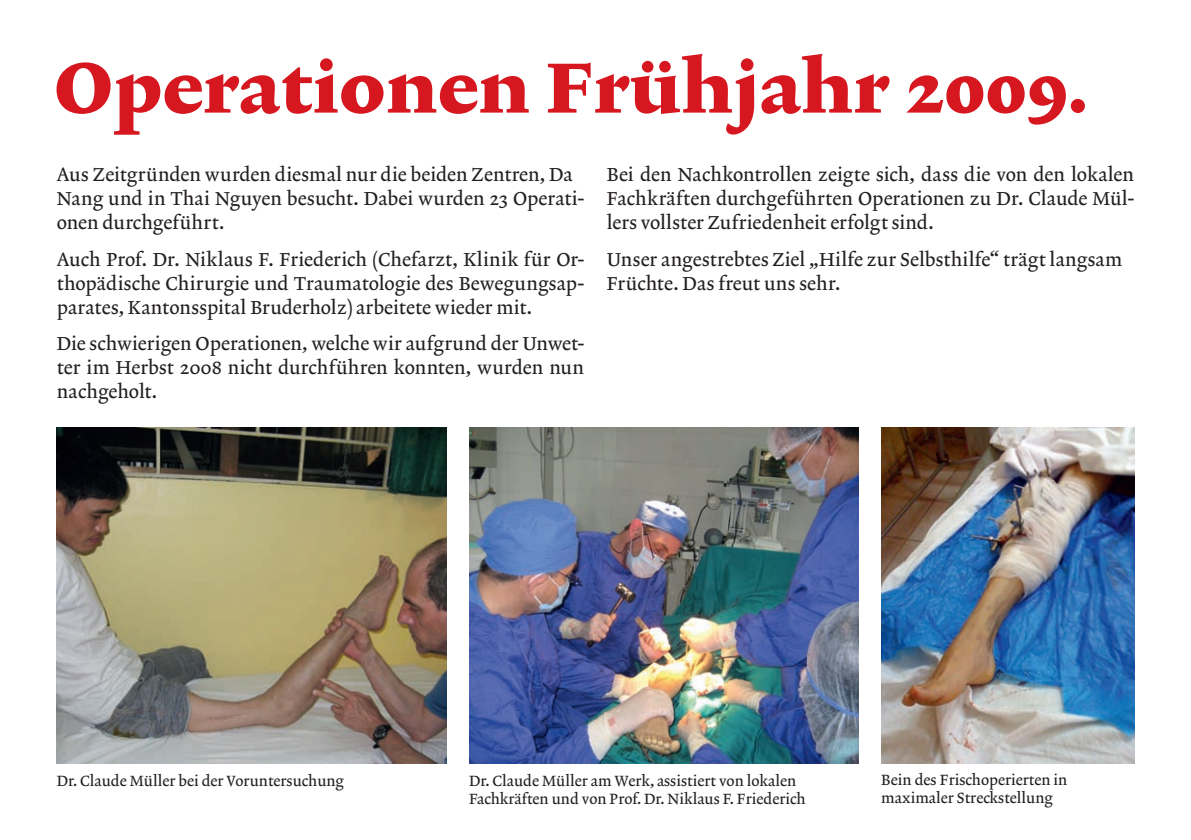
<style>
.page{position:relative;width:1191px;height:840px;background:#fff}
.page>*{position:absolute;margin:0;border:0;box-sizing:border-box;transform-origin:0 0}
.t1{font:72px "Lexicon No 2 Roman F Txt";color:#d7171f}
.t2{font:19px/24px "Lexicon No 2 Roman A Txt";letter-spacing:.005em;color:#231f20;text-align:justify}
.t3{font:15px/18px "Lexicon No 2 Roman A Txt";color:#231f20}
</style>
<div class="page">
<img style="left:57px;top:428px;width:389px;height:335px">
<img style="left:469px;top:427px;width:389px;height:336px">
<img style="left:881px;top:427px;width:253px;height:336px">
<h1 class="t1" style="left:54px;top:45px;width:1035px">Operationen Frühjahr 2009.</h1>
<p class="t2" style="left:57px;top:164px;width:529px;text-align:left">Aus Zeitgründen wurden diesmal nur die beiden Zentren, Da<br>Nang und in Thai Nguyen besucht. Dabei wurden 23 Operati&shy;onen durchgeführt.</p>
<p class="t2" style="left:57px;top:248px;width:529px">Auch Prof. Dr. Niklaus F. Friederich (Chefarzt, Klinik für Or&shy;thopädische Chirurgie und Traumatologie des Bewegungsap&shy;parates, Kantonsspital Bruderholz) arbeitete wieder mit.</p>
<p class="t2" style="left:57px;top:332px;width:529px">Die schwierigen Operationen, welche wir aufgrund der Unwet&shy;ter im Herbst 2008 nicht durchführen konnten, wurden nun nachgeholt.</p>
<p class="t2" style="left:607px;top:164px;width:529px">Bei den Nachkontrollen zeigte sich, dass die von den lokalen Fachkräften durchgeführten Operationen zu Dr. Claude Mül&shy;lers vollster Zufriedenheit erfolgt sind.</p>
<p class="t2" style="left:607px;top:248px;width:517px">Unser angestrebtes Ziel „Hilfe zur Selbsthilfe“ trägt langsam<br>Früchte. Das freut uns sehr.</p>
<p class="t3" style="left:57px;top:772px;width:289px">Dr. Claude Müller bei der Voruntersuchung</p>
<p class="t3" style="left:469px;top:772px;width:338px">Dr. Claude Müller am Werk, assistiert von lokalen<br>Fachkräften und von Prof. Dr. Niklaus F. Friederich</p>
<p class="t3" style="left:881px;top:771px;width:188px">Bein des Frischoperierten in maximaler Streckstellung</p>
</div>
